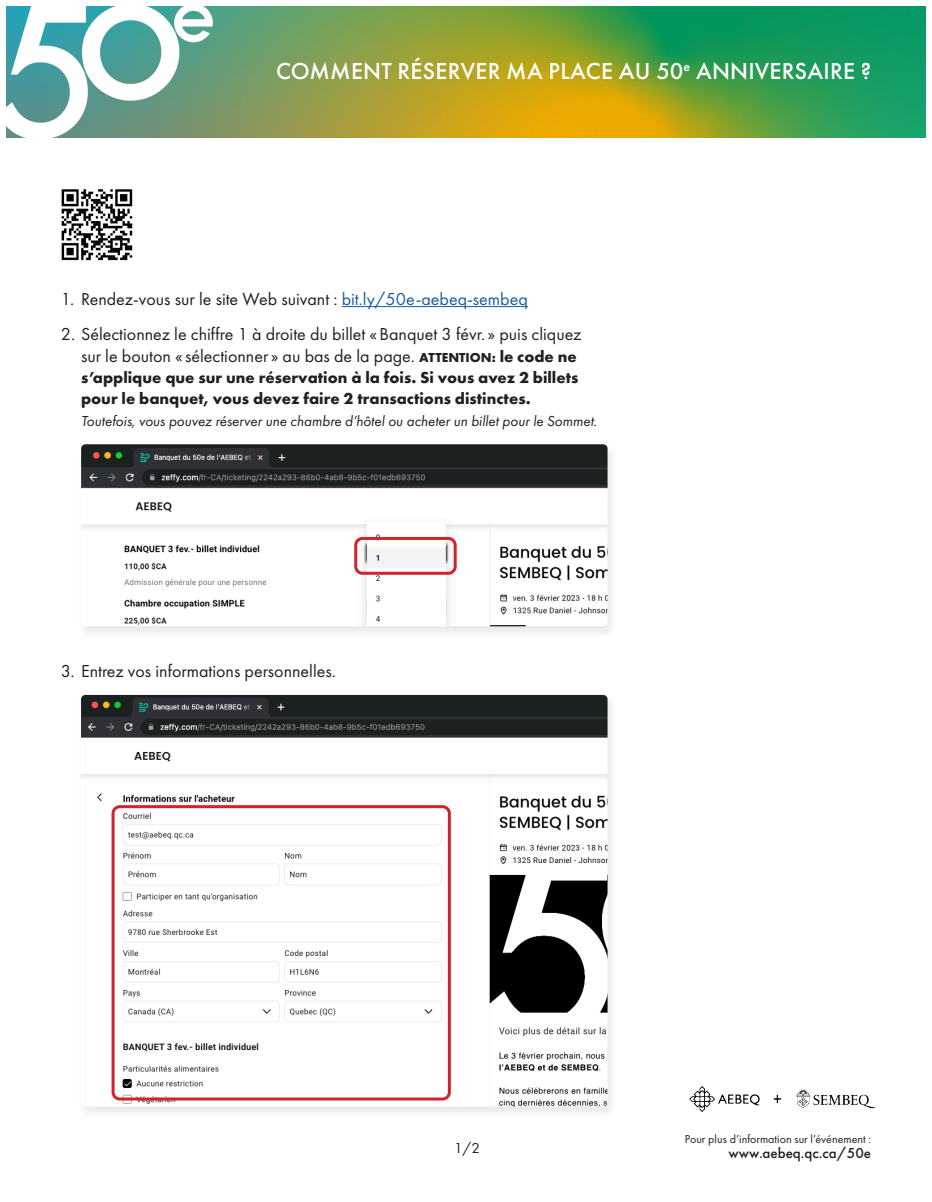
<style>
.page{position:relative;width:932px;height:1202px;background:#fff}
.page>*{position:absolute;margin:0;border:0;box-sizing:border-box;transform-origin:0 0}
.t1{font:500 24px "Futura PT";letter-spacing:.01em;color:#fff}
.t2{font:18px/21.6px "Futura PT";color:#231f20;text-align:right}
.t3{font:700 16.5px/21.6px "Futura PT";color:#231f20}
.Sous-point{font:italic 15px "Futura PT";color:#231f20}
.t4{font:500 15px "Futura PT";color:#231f20}
.t5{font:15px "Futura PT";color:#231f20}
.t6{font:12px "Futura PT";color:#231f20}
.s1{color:#175d9e}
.s2{font-weight:700;font-size:13.5px}
.s3{font-weight:700;font-size:16.5px}
</style>
<div class="page">
<img style="left:689px;top:1086px;width:187px;height:26px">
<div style="left:77px;top:693px;width:541px;height:427px;background:#f7f7f7"></div>
<img style="left:81px;top:695px;width:526px;height:411px">
<img style="left:220px;top:7px;width:705px;height:130px">
<img style="left:6px;top:6px;width:214px;height:132px">
<hr style="left:342px;top:306px;width:186px;height:1px;background:#175d9e">
<img style="left:61px;top:189px;width:72px;height:72px">
<div style="left:77px;top:442px;width:541px;height:198px;background:#f6f6f6"></div>
<img style="left:81px;top:444px;width:526px;height:182px">
<div style="left:354px;top:537px;width:102px;height:38px;border:3px solid #d1232a;border-radius:7px"></div>
<div style="left:112px;top:805px;width:339px;height:295px;border:3px solid #d1232a;border-radius:7px"></div>
<p class="t1" style="left:276px;top:57px;width:596px">COMMENT RÉSERVER MA PLACE AU 50<sup>e</sup> ANNIVERSAIRE ?</p>
<p class="t2" style="left:61px;top:288px;width:468px">1. Rendez-vous sur le site Web suivant : <span class="s1">bit.ly/50e-aebeq-sembeq</span></p>
<p class="t2" style="left:61px;top:323px;width:522px">2. Sélectionnez le chiffre 1 à droite du billet «Banquet 3 févr. » puis cliquez sur le bouton « sélectionner » au bas de la page. <span class="s2">ATTENTION:</span> <span class="s3">le code ne</span></p>
<p class="t3" style="left:81px;top:366px;width:499px">s’applique que sur une réservation à la fois. Si vous avez 2 billets pour le banquet, vous devez faire 2 transactions distinctes.</p>
<p class="Sous-point" style="left:81px;top:412px;width:517px">Toutefois, vous pouvez réserver une chambre d’hôtel ou acheter un billet pour le Sommet.</p>
<p class="t2" style="left:61px;top:660px;width:276px">3. Entrez vos informations personnelles.</p>
<p class="t5" style="left:454px;top:1138px;width:27px">1/2</p>
<p class="t6" style="left:684px;top:1131px;width:188px">Pour plus d’information sur l’événement :</p>
<p class="t4" style="left:728px;top:1143px;width:144px">www.aebeq.qc.ca/50e</p>
</div>
